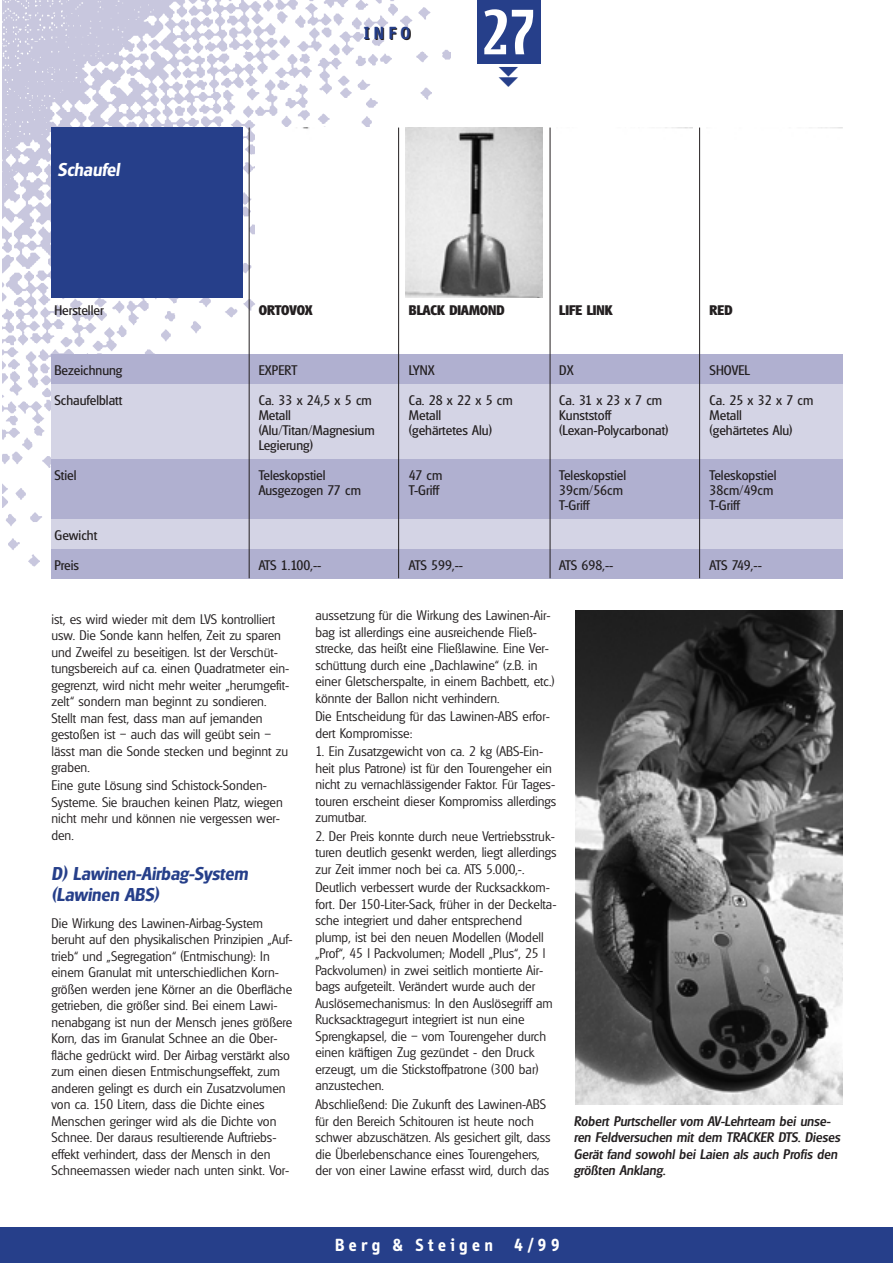
<style>
.page{position:relative;width:893px;height:1263px;background:#fff}
.page>*{position:absolute;margin:0;border:0;box-sizing:border-box;transform-origin:0 0}
.t1{font:54px "Techno";color:#fff}
.t2{font:italic 600 18px/21px "Glasgow";color:#263f8a}
.t3{font:700 18px "Info";letter-spacing:.245em;color:#fff}
.t4{font:italic 600 18px "Glasgow";color:#fff}
.t5{font:700 18px "Info";color:#231f20}
.t6{font:300 13.5px/16.5px "Glasgow";color:#231f20}
.t7{font:13.5px/15px "Glasgow";color:#231f20}
.t8{font:italic 500 13.5px/16.5px "Glasgow";color:#231f20}
.t9{font:700 13.5px "Glasgow";color:#231f20}
</style>
<div class="page">
<img style="left:575px;top:611px;width:267px;height:494px">
<img style="left:2px;top:0;width:449px;height:567px">
<div style="left:1px;top:1227px;width:891px;height:35px;background:#263f8a"></div>
<div style="left:477px;top:0;width:64px;height:64px;background:#263f8a"></div>
<img style="left:406px;top:128px;width:136px;height:170px">
<div style="left:51px;top:128px;width:192px;height:170px;background:#263f8a"></div>
<div style="left:51px;top:354px;width:791px;height:30px;background:#b0b0d0"></div>
<div style="left:51px;top:384px;width:791px;height:75px;background:#d4d4e5"></div>
<div style="left:51px;top:459px;width:791px;height:60px;background:#b0b0d0"></div>
<div style="left:51px;top:519px;width:791px;height:30px;background:#d4d4e5"></div>
<div style="left:51px;top:549px;width:791px;height:30px;background:#b0b0d0"></div>
<hr style="left:398px;top:128px;width:1px;height:450px;background:#231f20">
<hr style="left:549px;top:128px;width:1px;height:450px;background:#231f20">
<hr style="left:699px;top:128px;width:1px;height:450px;background:#231f20">
<img style="left:256px;top:128px;width:136px;height:169px">
<hr style="left:249px;top:128px;width:1px;height:450px;background:#231f20">
<h2 class="t4" style="left:57px;top:163px;width:64px">Schaufel</h2>
<p class="t7" style="left:54px;top:304px;width:51px">Hersteller</p>
<p class="t7" style="left:54px;top:364px;width:69px">Bezeichnung</p>
<p class="t7" style="left:54px;top:394px;width:69px">Schaufelblatt</p>
<p class="t7" style="left:54px;top:469px;width:24px">Stiel</p>
<h2 class="t5" style="left:365px;top:27px;width:48px">INFO</h2>
<h1 class="t1" style="left:482px;top:0;width:55px">27</h1>
<p class="t9" style="left:259px;top:305px;width:55px">ORTOVOX</p>
<p class="t7" style="left:259px;top:364px;width:40px">EXPERT</p>
<p class="t7" style="left:259px;top:394px;width:117px">Ca. 33 x 24,5 x 5 cm<br>Metall (Alu/Titan/Magnesium<br>Legierung)</p>
<p class="t7" style="left:259px;top:469px;width:104px">Teleskopstiel<br>Ausgezogen 77 cm</p>
<p class="t9" style="left:409px;top:305px;width:97px">BLACK DIAMOND</p>
<p class="t7" style="left:409px;top:364px;width:27px">LYNX</p>
<p class="t7" style="left:409px;top:394px;width:105px">Ca. 28 x 22 x 5 cm<br>Metall<br>(gehärtetes Alu)</p>
<p class="t7" style="left:409px;top:469px;width:35px">47 cm<br>T-Griff</p>
<p class="t9" style="left:559px;top:305px;width:55px">LIFE LINK</p>
<p class="t7" style="left:559px;top:364px;width:16px">DX</p>
<p class="t7" style="left:559px;top:394px;width:111px">Ca. 31 x 23 x 7 cm<br>Kunststoff (Lexan-Polycarbonat)</p>
<p class="t7" style="left:559px;top:469px;width:68px">Teleskopstiel<br>39cm/56cm<br>T-Griff</p>
<p class="t9" style="left:709px;top:305px;width:24px">RED</p>
<p class="t7" style="left:709px;top:364px;width:42px">SHOVEL</p>
<p class="t7" style="left:709px;top:394px;width:105px">Ca. 25 x 32 x 7 cm<br>Metall<br>(gehärtetes Alu)</p>
<p class="t7" style="left:709px;top:469px;width:68px">Teleskopstiel<br>38cm/49cm<br>T-Griff</p>
<p class="t7" style="left:54px;top:529px;width:44px">Gewicht</p>
<p class="t7" style="left:54px;top:559px;width:26px">Preis</p>
<p class="t7" style="left:709px;top:559px;width:54px">ATS 749,--</p>
<p class="t7" style="left:559px;top:559px;width:56px">ATS 698,--</p>
<p class="t7" style="left:409px;top:559px;width:56px">ATS 599,--</p>
<p class="t7" style="left:259px;top:559px;width:64px">ATS 1.100,--</p>
<p class="t6" style="left:315px;top:608px;width:241px">aussetzung für die Wirkung des Lawinen-Air&shy;bag ist allerdings eine ausreichende Fließ&shy;strecke, das heißt eine Fließlawine. Eine Ver&shy;schüttung durch eine „Dachlawine“ (z.B. in einer Gletscherspalte, in einem Bachbett, etc.) könnte der Ballon nicht verhindern.</p>
<p class="t6" style="left:315px;top:709px;width:236px">Die Entscheidung für das Lawinen-ABS erfor&shy;dert Kompromisse:</p>
<p class="t6" style="left:315px;top:745px;width:242px">1. Ein Zusatzgewicht von ca. 2 kg (ABS-Ein&shy;heit plus Patrone) ist für den Tourengeher ein nicht zu vernachlässigender Faktor. Für Tages&shy;touren erscheint dieser Kompromiss allerdings zumutbar.</p>
<p class="t6" style="left:315px;top:829px;width:243px">2. Der Preis konnte durch neue Vertriebsstruk&shy;turen deutlich gesenkt werden, liegt allerdings zur Zeit immer noch bei ca. ATS 5.000,-.</p>
<p class="t6" style="left:315px;top:881px;width:243px">Deutlich verbessert wurde der Rucksackkom&shy;fort. Der 150-Liter-Sack, früher in der Deckelta&shy;sche integriert und daher entsprechend plump, ist bei den neuen Modellen (Modell „Prof“, 45 l Packvolumen; Modell „Plus“, 25 l Packvolumen) in zwei seitlich montierte Air&shy;bags aufgeteilt. Verändert wurde auch der Auslösemechanismus: In den Auslösegriff am Rucksacktragegurt integriert ist nun eine Sprengkapsel, die – vom Tourengeher durch einen kräftigen Zug gezündet - den Druck erzeugt, um die Stickstoffpatrone (300 bar) anzustechen.</p>
<p class="t6" style="left:315px;top:1097px;width:237px">Abschließend: Die Zukunft des Lawinen-ABS für den Bereich Schitouren ist heute noch schwer abzuschätzen. Als gesichert gilt, dass die Überlebenschance eines Tourengehers, der von einer Lawine erfasst wird, durch das</p>
<p class="t6" style="left:51px;top:612px;width:239px">ist, es wird wieder mit dem LVS kontrolliert usw. Die Sonde kann helfen, Zeit zu sparen und Zweifel zu beseitigen. Ist der Verschüt&shy;tungsbereich auf ca. einen Quadratmeter ein&shy;gegrenzt, wird nicht mehr weiter „herumgefit&shy;zelt“ sondern man beginnt zu sondieren.<br>Stellt man fest, dass man auf jemanden gestoßen ist – auch das will geübt sein – lässt man die Sonde stecken und beginnt zu graben.</p>
<p class="t6" style="left:51px;top:778px;width:233px">Eine gute Lösung sind Schistock-Sonden-<br>Systeme. Sie brauchen keinen Platz, wiegen nicht mehr und können nie vergessen wer&shy;den.</p>
<h2 class="t2" style="left:51px;top:864px;width:198px">D) Lawinen-Airbag-System (Lawinen ABS)</h2>
<p class="t6" style="left:51px;top:916px;width:243px">Die Wirkung des Lawinen-Airbag-System beruht auf den physikalischen Prinzipien „Auf&shy;trieb“ und „Segregation“ (Entmischung): In einem Granulat mit unterschiedlichen Korn&shy;größen werden jene Körner an die Oberfläche getrieben, die größer sind. Bei einem Lawi&shy;nenabgang ist nun der Mensch jenes größere Korn, das im Granulat Schnee an die Ober&shy;fläche gedrückt wird. Der Airbag verstärkt also zum einen diesen Entmischungseffekt, zum anderen gelingt es durch ein Zusatzvolumen von ca. 150 Litern, dass die Dichte eines Menschen geringer wird als die Dichte von Schnee. Der daraus resultierende Auftriebs&shy;effekt verhindert, dass der Mensch in den Schneemassen wieder nach unten sinkt. Vor-</p>
<p class="t8" style="left:573px;top:1114px;width:268px">Robert Purtscheller vom AV-Lehrteam bei unse&shy;ren Feldversuchen mit dem TRACKER DTS. Dieses Gerät fand sowohl bei Laien als auch Profis den größten Anklang.</p>
<h2 class="t3" style="left:335px;top:1238px;width:226px">Berg &amp; Steigen 4/99</h2>
</div>
